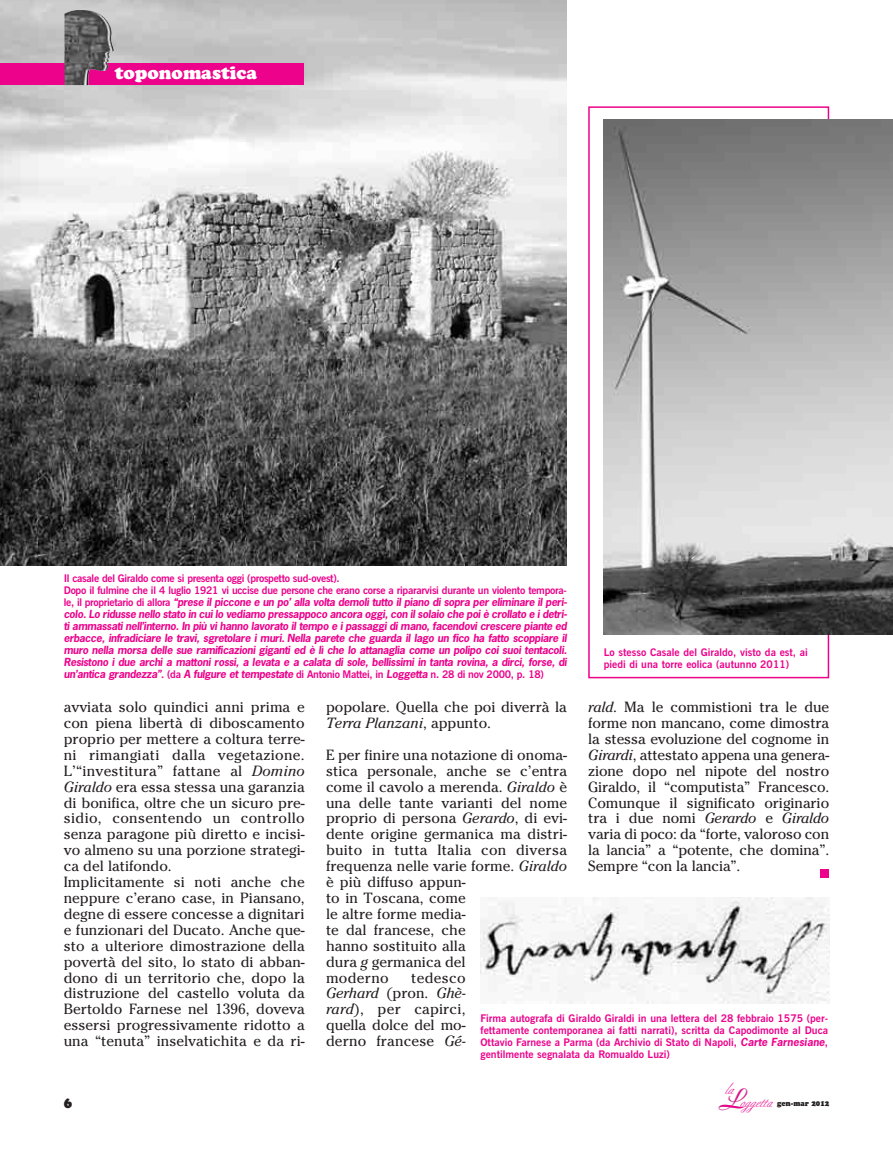
<style>
.page{position:relative;width:893px;height:1149px;background:#fff}
.page>*{position:absolute;margin:0;border:0;box-sizing:border-box;transform-origin:0 0}
.t1{font:900 18px "Cooper";color:#fff}
.t2{font:14.7px/15.9px "Cheltenham";color:#231f20}
.t3{font:14.4px "Berthold Script";color:#ed028c}
.t4{font:900 13.5px "Cooper BT";color:#231f20}
.t5{font:700 10.5px/12px "News Gothic";letter-spacing:-.03em;color:#ed028c;text-align:justify}
.t6{font:700 10.5px/12px "News Gothic BT";letter-spacing:-.03em;color:#ed028c;text-align:justify}
.t7{font:700 10.5px/12px "News Gothic BT";color:#ed028c}
.t8{font:900 7.5px "Cooper BT";color:#231f20;scale:.95 1}
.s1{font-family:"News Gothic BT"}
.s2{font-style:italic}
.s3{font-family:"News Gothic"}
.s4{font-family:"Boulevard";font-size:27px;color:#a8a9ad}
</style>
<div class="page">
<img style="left:0;top:0;width:567px;height:566px">
<img style="left:481px;top:897px;width:348px;height:105px">
<div style="left:588px;top:106px;width:241px;height:572px;border:2px solid #ed028c"></div>
<img style="left:604px;top:119px;width:289px;height:515px">
<div style="left:821px;top:869px;width:8px;height:8px;background:#ed028c"></div>
<div style="left:0;top:64px;width:304px;height:21px;background:#ed028c"></div>
<img style="left:64px;top:10px;width:50px;height:75px">
<p class="t1" style="left:115px;top:66px;width:144px">toponomastica</p>
<p class="t6" style="left:64px;top:572px;width:505px">Il casale del Giraldo come si presenta oggi (prospetto sud-ovest).<br>Dopo il fulmine che il 4 luglio 1921 vi uccise due persone che erano corse a ripararvisi durante un violento tempora-</p>
<p class="t5" style="left:64px;top:596px;width:506px"><span class="s1">le, il proprietario di allora</span> “prese il piccone e un po’ alla volta demolì tutto il piano di sopra per eliminare il peri&shy;colo. Lo ridusse nello stato in cui lo vediamo pressappoco an cora oggi, con il solaio che poi è crollato e i detri&shy;ti ammassati nell’interno. In più vi hanno lavorato il tempo e i passaggi di mano, facendovi crescere piante ed erbacce, infradiciare le travi, sgretolare i muri. Nella parete che guarda il lago un fico ha fatto scoppiare il muro nella morsa delle sue ramificazioni giganti ed è lì che lo attanaglia come un polipo coi suoi tentacoli.<br>Resistono i due archi a mattoni rossi, a levata e a calata di sole, bellissimi in tanta rovina, a dirci, forse, di un’antica grandezza”<span class="s1">. (da</span> A fulgure et tempestate <span class="s1">di Anto nio Mattei, in</span> Loggetta <span class="s1">n. 28 di nov 2000, p. 18)</span></p>
<p class="t7" style="left:604px;top:647px;width:206px">Lo stesso Casale del Giraldo, visto da est, ai piedi di una torre eolica (autunno 2011)</p>
<p class="t2" style="left:64px;top:700px;width:242px">avviata solo quindici anni prima e con piena libertà di diboscamento proprio per mettere a coltura terre&shy;ni rimangiati dalla vegetazione.<br>L’“investitura” fattane al <span class="s2">Domino Giraldo</span> era essa stessa una garanzia di bonifica, oltre che un sicuro pre&shy;sidio, consentendo un controllo senza paragone più diretto e incisi&shy;vo almeno su una porzione strategi&shy;ca del latifondo.<br>Implicitamente si noti anche che neppure c’erano case, in Piansano, degne di essere concesse a dignitari e funzionari del Ducato. Anche que&shy;sto a ulteriore dimostrazione della povertà del sito, lo stato di abban&shy;dono di un territorio che, dopo la distruzione del castello voluta da Bertoldo Farnese nel 1396, doveva essersi progressivamente ridotto a una “tenuta” inselvatichita e da ri -</p>
<p class="t2" style="left:326px;top:700px;width:242px">po polare. Quella che poi diverrà la<br><span class="s2">Terra Planzani</span>, appunto.</p>
<p class="t2" style="left:588px;top:700px;width:242px;text-align:justify"><span class="s2">rald</span>. Ma le commistioni tra le due forme non mancano, come dimostra la stessa evoluzione del cognome in <span class="s2">Girardi</span>, attestato appena una genera&shy;zione dopo nel nipote del nostro Giraldo, il “computista” Francesco.<br>Comunque il significato originario tra i due nomi <span class="s2">Gerardo</span> e <span class="s2">Giraldo </span>varia di poco: da “forte, valoroso con la lancia” a “potente, che domina”.<br>Sempre “con la lancia”.</p>
<p class="t2" style="left:326px;top:748px;width:242px">E per finire una notazione di onoma&shy;stica personale, anche se c’en tra come il cavolo a merenda. <span class="s2">Giraldo</span> è una delle tante va rianti del nome pro prio di persona <span class="s2">Ge rardo</span>, di e vi - dente o rigine germanica ma distri - buito in tutta Italia con di versa frequenza nel le va rie forme. <span class="s2">Gi ral do </span>è più diffuso ap pun -<br>to in Toscana, come<br>le altre forme media-<br>te dal francese, che<br>hanno sostituito alla<br>dura <span class="s2">g</span> germanica del<br>moderno</p>
<p class="t2" style="left:326px;top:970px;width:141px;text-align:justify;text-indent:85px">tedesco <span class="s2">Ge rhard</span> (pron. <span class="s2">Ghè&shy;rard</span>), per capirci, quella dolce del mo - derno francese <span class="s2">Gé -</span></p>
<p class="t6" style="left:480px;top:1013px;width:349px">Firma autografa di Giraldo Giraldi in una lettera del 28 febbraio 1575 (per&shy;fettamente contemporanea ai fatti narrati), scritta da Ca po dimonte al Duca Ottavio Farnese a Parma (da Archivio di Stato di Napoli, <span class="s3">Carte Farnesiane</span>, gentilmente segnalata da Romualdo Luzi)</p>
<p class="t3" style="left:724px;top:1082px;width:10px">la</p>
<p class="t4" style="left:64px;top:1097px;width:10px">6</p>
<p class="t3" style="left:717px;top:1094px;width:56px"><span class="s4">L</span>oggetta</p>
<p class="t8" style="left:777px;top:1100px;width:56px">gen-mar 2012</p>
</div>
